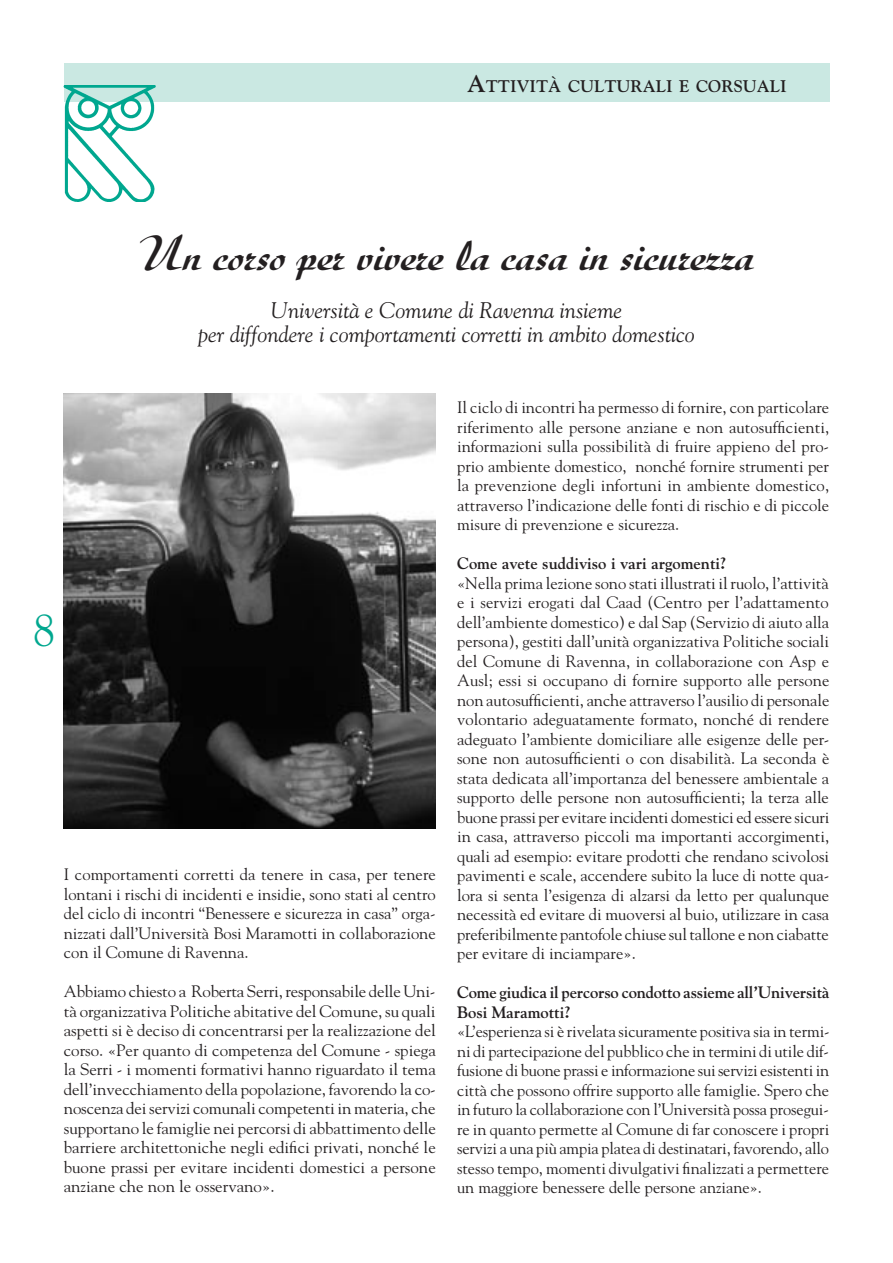
<style>
.page{position:relative;width:893px;height:1263px;background:#fff}
.page>*{position:absolute;margin:0;border:0;box-sizing:border-box;transform-origin:0 0}
.t1{font:700 49.5px "Diskus LT Std";letter-spacing:-.01em;color:#231f20}
.t2{font:45px "Goudy Std";color:#00a78f}
.t3{font:italic 22.5px/24px "Goudy Std";color:#231f20;text-align:center}
.t4{font:700 16.8px "Goudy Std";color:#231f20}
.t5{font:16.5px/19.5px "Goudy Std";color:#231f20;text-align:justify}
.t6{font:700 16.5px/19.5px "Goudy Std";letter-spacing:-.01em;color:#231f20}
.s1{font-size:24px}
</style>
<div class="page">
<div style="left:64px;top:64px;width:765px;height:38px;background:#cae8e2"></div>
<img style="left:64px;top:85px;width:92px;height:117px">
<img style="left:64px;top:394px;width:372px;height:435px">
<p class="t4" style="left:467px;top:76px;width:321px"><span class="s1">A</span>TTIVITÀ CULTURALI E CORSUALI</p>
<h1 class="t1" style="left:138px;top:225px;width:619px">Un corso per vivere la casa in sicurezza</h1>
<h3 class="t3" style="left:198px;top:299px;width:498px">Università e Comune di Ravenna insieme<br>per diffondere i comportamenti corretti in ambito domestico</h3>
<h2 class="t2" style="left:33px;top:602px;width:24px">8</h2>
<p class="t5" style="left:64px;top:864px;width:374px">I comportamenti corretti da tenere in casa, per tenere lontani i rischi di incidenti e insidie, sono stati al centro del ciclo di incontri “Benessere e sicurezza in casa” orga&shy;nizzati dall’Università Bosi Maramotti in collaborazione con il Comune di Ravenna.</p>
<p class="t5" style="left:64px;top:981px;width:374px">Abbiamo chiesto a Roberta Serri, responsabile delle Uni&shy;tà organizzativa Politiche abitative del Comune, su quali aspetti si è deciso di concentrarsi per la realizzazione del corso. «Per quanto di competenza del Comune - spiega la Serri - i momenti formativi hanno riguardato il tema dell’invecchiamento della popolazione, favorendo la co&shy;noscenza dei servizi comunali competenti in materia, che supportano le famiglie nei percorsi di abbattimento delle barriere architettoniche negli edifici privati, nonché le buone prassi per evitare incidenti domestici a persone anziane che non le osservano».</p>
<p class="t5" style="left:457px;top:398px;width:374px">Il ciclo di incontri ha permesso di fornire, con particolare riferimento alle persone anziane e non autosufficienti, informazioni sulla possibilità di fruire appieno del pro&shy;prio ambiente domestico, nonché fornire strumenti per la prevenzione degli infortuni in ambiente domestico, attraverso l’indicazione delle fonti di rischio e di piccole misure di prevenzione e sicurezza.</p>
<p class="t6" style="left:457px;top:554px;width:271px">Come avete suddiviso i vari argomenti?</p>
<p class="t5" style="left:457px;top:573px;width:374px">«Nella prima lezione sono stati illustrati il ruolo, l’attività e i servizi erogati dal Caad (Centro per l’adattamento dell’ambiente domestico) e dal Sap (Servizio di aiuto alla persona), gestiti dall’unità organizzativa Politiche sociali del Comune di Ravenna, in collaborazione con Asp e Ausl; essi si occupano di fornire supporto alle persone non autosufficienti, anche attraverso l’ausilio di personale volontario adeguatamente formato, nonché di rendere adeguato l’ambiente domiciliare alle esigenze delle per&shy;sone non autosufficienti o con disabilità. La seconda è stata dedicata all’importanza del benessere ambientale a supporto delle persone non autosufficienti; la terza alle buone prassi per evitare incidenti domestici ed essere sicuri in casa, attraverso piccoli ma importanti accorgimenti, quali ad esempio: evitare prodotti che rendano scivolosi pavimenti e scale, accendere subito la luce di notte qua&shy;lora si senta l’esigenza di alzarsi da letto per qualunque necessità ed evitare di muoversi al buio, utilizzare in casa preferibilmente pantofole chiuse sul tallone e non ciabatte per evitare di inciampare».</p>
<p class="t6" style="left:457px;top:983px;width:374px">Come giudica il percorso condotto assieme all’Università<br>Bosi Maramotti?</p>
<p class="t5" style="left:457px;top:1022px;width:374px">«L’esperienza si è rivelata sicuramente positiva sia in termi&shy;ni di partecipazione del pubblico che in termini di utile dif&shy;fusione di buone prassi e informazione sui servizi esistenti in città che possono offrire supporto alle famiglie. Spero che in futuro la collaborazione con l’Università possa prosegui&shy;re in quanto permette al Comune di far conoscere i propri servizi a una più ampia platea di destinatari, favorendo, allo stesso tempo, momenti divulgativi finalizzati a permettere un maggiore benessere delle persone anziane».</p>
</div>
